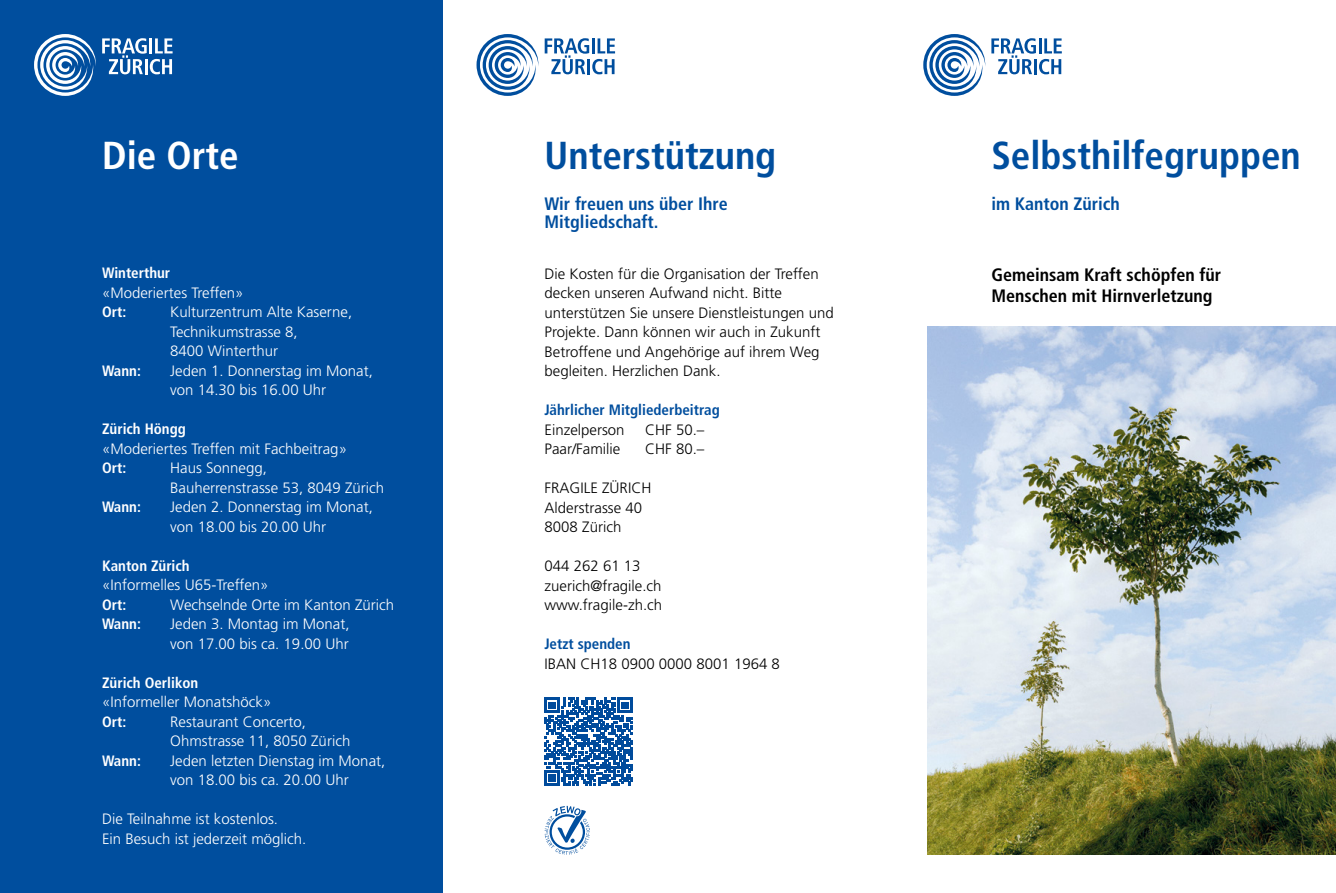
<style>
.page{position:relative;width:1336px;height:893px;background:#fff}
.page>*{position:absolute;margin:0;border:0;box-sizing:border-box;transform-origin:0 0}
.t1{font:700 condensed 39px "Frutiger LT Std";color:#004e9e}
.t2{font:700 condensed 39px "Frutiger LT Std";color:#fff}
.t3{font:700 condensed 18px/21px "Frutiger LT Std";color:#000}
.t4{font:700 condensed 18px "Frutiger LT Std";color:#004e9e}
.t5{font:300 15px/19.5px "Frutiger LT Std";color:#fff}
.t6{font:300 15px/19.5px "Frutiger LT Std";color:#000}
.t7{font:700 condensed 15px "Frutiger LT Std";color:#fff}
.t8{font:700 condensed 15px "Frutiger LT Std";color:#004e9e}
</style>
<div class="page">
<div style="left:0;top:0;width:442px;height:893px;background:#004e9e"></div>
<svg style="left:476px;top:34px;width:139px;height:62px"></svg>
<svg style="left:34px;top:34px;width:138px;height:62px"></svg>
<svg style="left:923px;top:34px;width:138px;height:62px"></svg>
<svg style="left:544px;top:698px;width:88px;height:87px"></svg>
<img style="left:927px;top:327px;width:408px;height:528px">
<svg style="left:544px;top:806px;width:46px;height:49px"></svg>
<h1 class="t2" style="left:102px;top:132px;width:138px">Die Orte</h1>
<h1 class="t1" style="left:544px;top:132px;width:233px">Unterstützung</h1>
<h1 class="t1" style="left:991px;top:132px;width:311px">Selbsthilfegruppen</h1>
<p class="t7" style="left:102px;top:264px;width:70px">Winterthur</p>
<p class="t5" style="left:102px;top:283px;width:143px">«Moderiertes Treffen»</p>
<p class="t7" style="left:102px;top:303px;width:26px">Ort:</p>
<p class="t5" style="left:170px;top:303px;width:183px">Kulturzentrum Alte Kaserne,<br>Technikumstrasse 8,<br>8400 Winterthur</p>
<p class="t7" style="left:102px;top:362px;width:40px">Wann:</p>
<p class="t5" style="left:170px;top:361px;width:204px">Jeden 1. Donnerstag im Monat, von 14.30 bis 16.00 Uhr</p>
<p class="t7" style="left:102px;top:420px;width:85px">Zürich Höngg</p>
<p class="t5" style="left:102px;top:439px;width:246px">«Moderiertes Treffen mit Fachbeitrag»</p>
<p class="t7" style="left:102px;top:459px;width:26px">Ort:</p>
<p class="t5" style="left:170px;top:459px;width:215px">Haus Sonnegg,<br>Bauherrenstrasse 53, 8049 Zürich</p>
<p class="t7" style="left:102px;top:498px;width:40px">Wann:</p>
<p class="t5" style="left:170px;top:498px;width:204px">Jeden 2. Donnerstag im Monat, von 18.00 bis 20.00 Uhr</p>
<p class="t7" style="left:102px;top:557px;width:89px">Kanton Zürich</p>
<p class="t5" style="left:102px;top:576px;width:168px">«Informelles U65-Treffen»</p>
<p class="t7" style="left:102px;top:596px;width:26px">Ort:</p>
<p class="t5" style="left:170px;top:595px;width:225px">Wechselnde Orte im Kanton Zürich</p>
<p class="t7" style="left:102px;top:615px;width:40px">Wann:</p>
<p class="t5" style="left:170px;top:615px;width:181px">Jeden 3. Montag im Monat, von 17.00 bis ca. 19.00 Uhr</p>
<p class="t7" style="left:102px;top:674px;width:98px">Zürich Oerlikon</p>
<p class="t5" style="left:102px;top:693px;width:171px">«Informeller Monatshöck»</p>
<p class="t7" style="left:102px;top:713px;width:26px">Ort:</p>
<p class="t5" style="left:170px;top:712px;width:182px">Restaurant Concerto,<br>Ohmstrasse 11, 8050 Zürich</p>
<p class="t7" style="left:102px;top:752px;width:40px">Wann:</p>
<p class="t5" style="left:170px;top:751px;width:217px">Jeden letzten Dienstag im Monat, von 18.00 bis ca. 20.00 Uhr</p>
<p class="t5" style="left:102px;top:810px;width:206px">Die Teilnahme ist kostenlos.<br>Ein Besuch ist jederzeit möglich.</p>
<p class="t4" style="left:544px;top:193px;width:185px">Wir freuen uns über Ihre</p>
<p class="t4" style="left:991px;top:193px;width:130px">im Kanton Zürich</p>
<p class="t4" style="left:544px;top:211px;width:115px">Mitgliedschaft.</p>
<p class="t6" style="left:544px;top:264px;width:290px">Die Kosten für die Organisation der Treffen decken unseren Aufwand nicht. Bitte unterstützen Sie unsere Dienstleistungen und Projekte. Dann können wir auch in Zukunft Betroffene und Angehörige auf ihrem Weg begleiten. Herzlichen Dank.</p>
<p class="t8" style="left:544px;top:401px;width:177px">Jährlicher Mitgliederbeitrag</p>
<p class="t6" style="left:544px;top:420px;width:82px">Einzelperson</p>
<p class="t6" style="left:645px;top:420px;width:61px">CHF 50.–</p>
<p class="t6" style="left:544px;top:439px;width:77px">Paar/Familie</p>
<p class="t6" style="left:645px;top:439px;width:61px">CHF 80.–</p>
<p class="t6" style="left:544px;top:478px;width:108px">FRAGILE ZÜRICH<br>Alderstrasse 40<br>8008 Zürich</p>
<p class="t6" style="left:544px;top:556px;width:119px">044 262 61 13 zuerich@fragile.ch www.fragile-zh.ch</p>
<p class="t8" style="left:544px;top:635px;width:87px">Jetzt spenden</p>
<p class="t6" style="left:544px;top:654px;width:237px">IBAN CH18 0900 0000 8001 1964 8</p>
<p class="t3" style="left:991px;top:264px;width:231px">Gemeinsam Kraft schöpfen für<br>Menschen mit Hirnverletzung</p>
</div>
